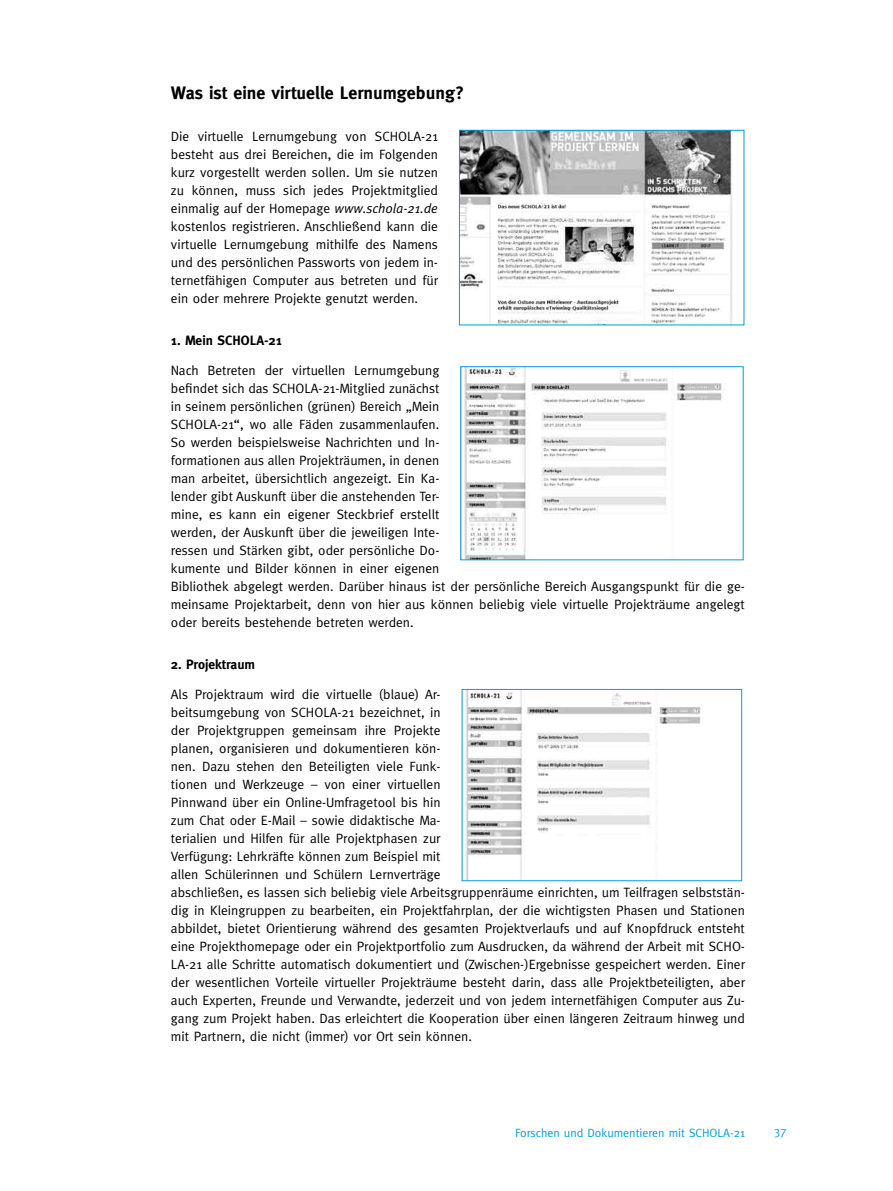
<style>
.page{position:relative;width:893px;height:1191px;background:#fff}
.page>*{position:absolute;margin:0;border:0;box-sizing:border-box;transform-origin:0 0}
.t1{font:700 18px "Meta";color:#000}
.t2{font:13.5px/18px "Meta";color:#000}
.t3{font:700 13.5px "Meta";color:#000}
.t4{font:12px "Meta";color:#009ee0}
.t5{font:12px "Meta Caps";color:#009ee0}
.s1{font-style:italic}
</style>
<div class="page">
<img style="left:461px;top:132px;width:271px;height:191px">
<div style="left:459px;top:130px;width:285px;height:195px;border:1px solid #009ee0"></div>
<img style="left:464px;top:368px;width:258px;height:190px">
<div style="left:461px;top:366px;width:282px;height:194px;border:1px solid #009ee0"></div>
<img style="left:465px;top:691px;width:236px;height:188px">
<div style="left:462px;top:689px;width:280px;height:192px;border:1px solid #009ee0"></div>
<h1 class="t1" style="left:171px;top:82px;width:295px">Was ist eine virtuelle Lernumgebung?</h1>
<p class="t2" style="left:171px;top:127px;width:269px;text-align:justify">Die virtuelle Lernumgebung von SCHOLA-21 besteht aus drei Bereichen, die im Folgenden kurz vorgestellt werden sollen. Um sie nutzen zu können, muss sich jedes Projektmitglied einmalig auf der Homepage <span class="s1">www.schola-21.de </span>kostenlos registrieren. Anschließend kann die virtuelle Lernumgebung mithilfe des Namens und des persönlichen Passworts von jedem in&shy;ternetfähigen Computer aus betreten und für ein oder mehrere Projekte genutzt werden.</p>
<p class="t3" style="left:171px;top:333px;width:113px">1. Mein SCHOLA-21</p>
<p class="t2" style="left:171px;top:361px;width:576px">Nach Betreten der virtuellen Lernumgebung<br>befindet sich das SCHOLA-21-Mitglied zunächst<br>in seinem persönlichen (grünen) Bereich „Mein<br>SCHOLA-21“, wo alle Fäden zusammenlaufen.<br>So werden beispielsweise Nachrichten und In-<br>formationen aus allen Projekträumen, in denen<br>man arbeitet, übersichtlich angezeigt. Ein Ka-<br>lender gibt Auskunft über die anstehenden Ter-<br>mine, es kann ein eigener Steckbrief erstellt<br>werden, der Auskunft über die jeweiligen Inte-<br>ressen und Stärken gibt, oder persönliche Do-<br>kumente und Bilder können in einer eigenen<br>Bibliothek abgelegt werden. Darüber hinaus ist der persönliche Bereich Ausgangspunkt für die ge&shy;meinsame Projektarbeit, denn von hier aus können beliebig viele virtuelle Projekträume angelegt oder bereits bestehende betreten werden.</p>
<p class="t3" style="left:171px;top:657px;width:86px">2. Projektraum</p>
<p class="t2" style="left:171px;top:685px;width:576px">Als Projektraum wird die virtuelle (blaue) Ar-<br>beitsumgebung von SCHOLA-21 bezeichnet, in<br>der Projektgruppen gemeinsam ihre Projekte<br>planen, organisieren und dokumentieren kön-<br>nen. Dazu stehen den Beteiligten viele Funk-<br>tionen und Werkzeuge – von einer virtuellen<br>Pinnwand über ein Online-Umfragetool bis hin<br>zum Chat oder E-Mail – sowie didaktische Ma-<br>terialien und Hilfen für alle Projektphasen zur<br>Verfügung: Lehrkräfte können zum Beispiel mit<br>allen Schülerinnen und Schülern Lernverträge<br>abschließen, es lassen sich beliebig viele Arbeitsgruppenräume einrichten, um Teilfragen selbststän&shy;dig in Kleingruppen zu bearbeiten, ein Projektfahrplan, der die wichtigsten Phasen und Stationen abbildet, bietet Orientierung während des gesamten Projektverlaufs und auf Knopfdruck entsteht eine Projekthomepage oder ein Projektportfolio zum Ausdrucken, da während der Arbeit mit SCHO-LA-21 alle Schritte automatisch dokumentiert und (Zwischen-)Ergebnisse gespeichert werden. Einer der wesentlichen Vorteile virtueller Projekträume besteht darin, dass alle Projektbeteiligten, aber auch Experten, Freunde und Verwandte, jederzeit und von jedem internetfähigen Computer aus Zu&shy;gang zum Projekt haben. Das erleichtert die Kooperation über einen längeren Zeitraum hinweg und mit Partnern, die nicht (immer) vor Ort sein können.</p>
<p class="t4" style="left:515px;top:1125px;width:231px">Forschen und Dokumentieren mit SCHOLA-21</p>
<p class="t5" style="left:774px;top:1125px;width:13px">37</p>
</div>
